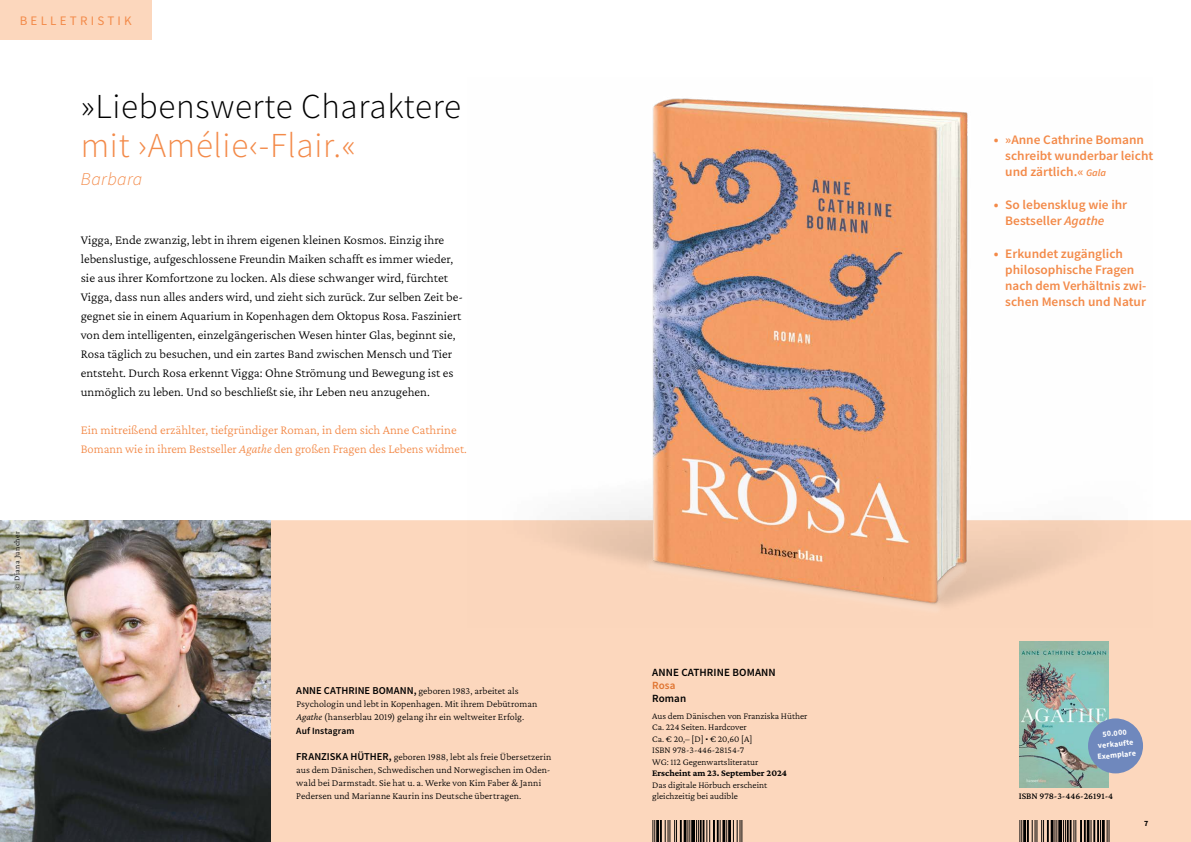
<style>
.page{position:relative;width:1191px;height:842px;background:#fff}
.page>*{position:absolute;margin:0;border:0;box-sizing:border-box;transform-origin:0 0}
.t1{font:300 35px "Source Sans Pro";letter-spacing:.02em;color:#000}
.t2{font:300 35px "Source Sans Pro";letter-spacing:.02em;color:#f38a49}
.t3{font:italic 300 18px "Source Sans Pro";letter-spacing:.02em;color:#f38a49}
.t4{font:300 13px/19px "Crimson Pro";color:#000}
.t5{font:600 13px/16px "Source Sans Pro";color:#f38a49}
.t6{font:300 13px/19px "Crimson Pro";color:#f38a49}
.t7{font:13px "Source Sans Pro";letter-spacing:.25em;color:#f38a49}
.t8{font:600 11px "Source Sans Pro";letter-spacing:.01em;color:#000}
.t9{font:600 11px "Source Sans Pro";color:#e07430}
.t10{font:300 10px/13px "Crimson Pro";letter-spacing:.005em;color:#000}
.t11{font:300 9.5px/11.5px "Crimson Pro";color:#000}
.t12{font:700 9.5px "Crimson Pro";color:#000}
.t13{font:500 9.5px "Crimson Pro";color:#000}
.t14{font:600 9.5px "Source Sans Pro";letter-spacing:.005em;color:#000}
.t15{font:700 8px/11px "Source Sans Pro";color:#fff;text-align:center}
.t16{font:300 8px "Crimson Pro";letter-spacing:.05em;color:#000}
.t17{font:700 8px "Source Sans Pro";color:#000}
.s1{font-style:italic}
.s2{font-family:"Source Sans Pro";font-weight:600;font-size:10.5px}
.s3{font-weight:700;font-size:13.5px}
.s4{font-style:italic;font-size:10px}
</style>
<div class="page">
<div style="left:270px;top:520px;width:921px;height:322px;background:#fcd7bd"></div>
<img style="left:467px;top:98px;width:685px;height:529px">
<img style="left:0;top:520px;width:270px;height:322px">
<div style="left:6px;top:523px;width:24px;height:75px;background:#fff;opacity:.75"></div>
<div style="left:0;top:0;width:152px;height:40px;background:#fcd7bd"></div>
<img style="left:646px;top:820px;width:99px;height:22px">
<img style="left:1019px;top:641px;width:89px;height:146px">
<img style="left:1016px;top:820px;width:96px;height:22px">
<div style="left:1088px;top:718px;width:55px;height:55px;background:#6f88bd;border-radius:50%"></div>
<p class="t7" style="left:20px;top:12px;width:114px">BELLETRISTIK</p>
<h1 class="t1" style="left:81px;top:85px;width:382px">»Liebenswerte Charaktere</h1>
<h1 class="t2" style="left:81px;top:124px;width:276px">mit ›Amélie‹-Flair.«</h1>
<h2 class="t3" style="left:81px;top:168px;width:63px">Barbara</h2>
<p class="t16" style="left:12px;top:590px;width:60px;rotate:-90deg">© Diana Juncher</p>
<p class="t4" style="left:81px;top:230px;width:384px">Vigga, Ende zwanzig, lebt in ihrem eigenen kleinen Kosmos. Einzig ihre lebenslustige, aufgeschlossene Freundin Maiken schafft es immer wieder, sie aus ihrer Komfortzone zu locken. Als diese schwanger wird, fürchtet Vigga, dass nun alles anders wird, und zieht sich zurück. Zur selben Zeit be&shy;gegnet sie in einem Aquarium in Kopenhagen dem Oktopus Rosa. Fasziniert von dem intelligenten, einzelgängerischen Wesen hinter Glas, beginnt sie, Rosa täglich zu besuchen, und ein zartes Band zwischen Mensch und Tier entsteht. Durch Rosa erkennt Vigga: Ohne Strömung und Bewegung ist es unmöglich zu leben. Und so beschließt sie, ihr Leben neu anzugehen.</p>
<p class="t6" style="left:81px;top:420px;width:387px">Ein mitreißend erzählter, tiefgründiger Roman, in dem sich Anne Cathrine<br>Bomann wie in ihrem Bestseller <span class="s1">Agathe</span> den großen Fragen des Lebens widmet.</p>
<p class="t10" style="left:296px;top:684px;width:242px"><span class="s2">ANNE CATHRINE BOMANN,</span> geboren 1983, arbeitet als<br>Psychologin und lebt in Kopenhagen. Mit ihrem Debütroman<br><span class="s1">Agathe</span> (hanserblau 2019) gelang ihr ein weltweiter Erfolg.</p>
<p class="t14" style="left:296px;top:725px;width:60px">Auf Instagram</p>
<p class="t10" style="left:296px;top:750px;width:257px"><span class="s2">FRANZISKA HÜTHER,</span> geboren 1988, lebt als freie Übersetzerin aus dem Dänischen, Schwedischen und Norwegischen im Oden&shy;wald bei Darmstadt. Sie hat u. a. Werke von Kim Faber &amp; Janni Pedersen und Marianne Kaurin ins Deutsche übertragen.</p>
<p class="t8" style="left:652px;top:665px;width:125px">ANNE CATHRINE BOMANN</p>
<p class="t9" style="left:652px;top:678px;width:25px">Rosa</p>
<p class="t8" style="left:652px;top:691px;width:35px">Roman</p>
<p class="t11" style="left:652px;top:710px;width:157px">Aus dem Dänischen von Franziska Hüther<br>Ca. 224 Seiten. Hardcover<br>Ca. € 20,– [D] <sup>.</sup> € 20,60 [A]<br>ISBN 978-3-446-28154-7<br>WG: 112 Gegenwartsliteratur</p>
<p class="t12" style="left:652px;top:767px;width:136px">Erscheint am 23. September 2024</p>
<p class="t11" style="left:652px;top:779px;width:116px">Das digitale Hörbuch erscheint gleichzeitig bei audible</p>
<p class="t5" style="left:1005px;top:132px;width:150px;text-indent:-11px"><span class="s3">•</span> »Anne Cathrine Bomann schreibt wunderbar leicht und zärtlich.« <span class="s4">Gala</span></p>
<p class="t5" style="left:1005px;top:197px;width:124px;text-indent:-11px"><span class="s3">•</span> So lebensklug wie ihr<br>Bestseller <span class="s1">Agathe</span></p>
<p class="t5" style="left:1005px;top:246px;width:143px;text-indent:-11px"><span class="s3">•</span> Erkundet zugänglich philosophische Fragen nach dem Verhältnis zwi&shy;schen Mensch und Natur</p>
<p class="t15" style="left:1094px;top:729px;width:40px;rotate:-6deg">50.000 verkaufte<br>Exemplare</p>
<p class="t13" style="left:1018px;top:790px;width:96px">ISBN 978-3-446-26191-4</p>
<p class="t17" style="left:1144px;top:818px;width:6px">7</p>
</div>
